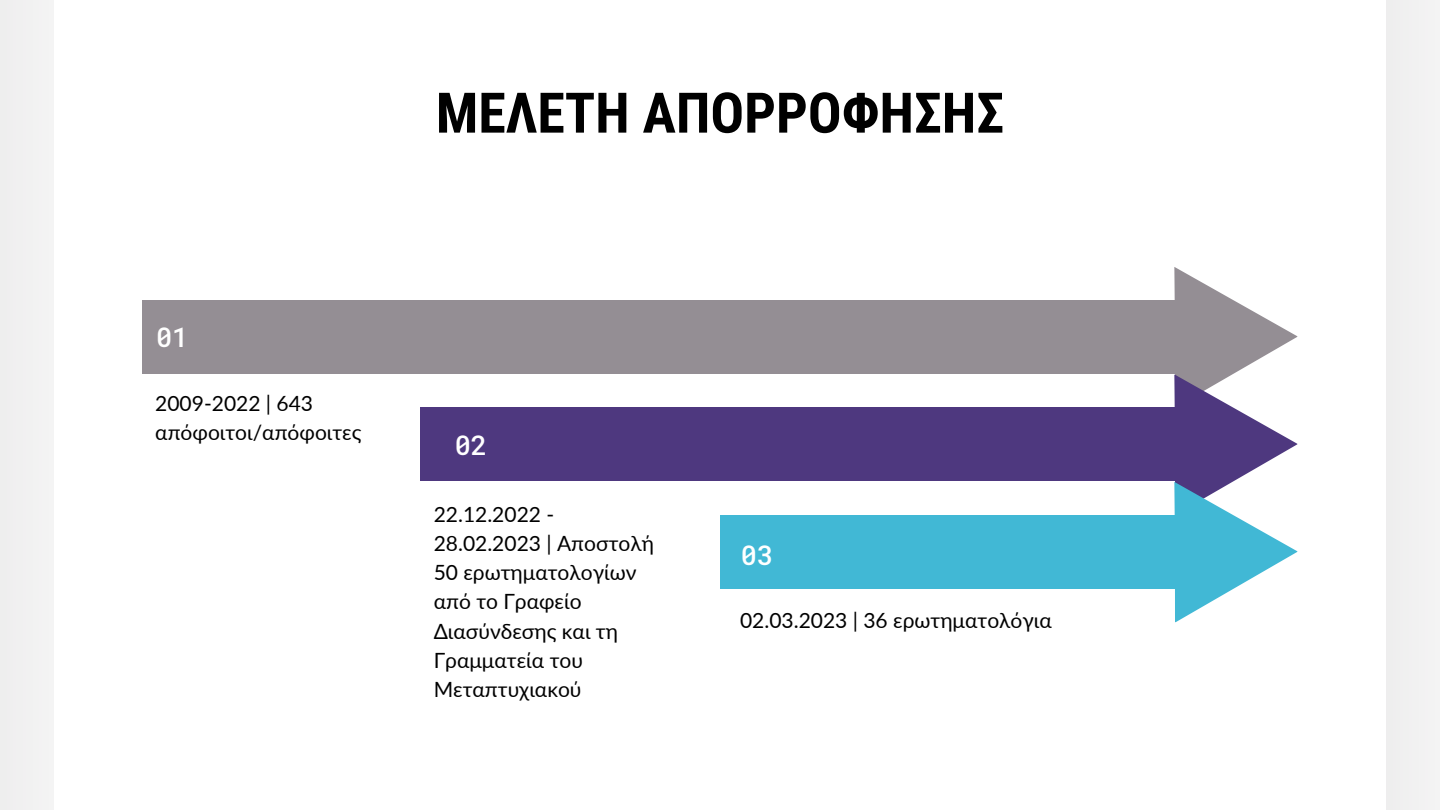
<style>
.page{position:relative;width:1440px;height:810px;background:#fff}
.page>*{position:absolute;margin:0;border:0;box-sizing:border-box;transform-origin:0 0}
.t1{font:700 56px "Roboto Condensed";color:#000}
.t2{font:500 27px "Roboto Mono";color:#fff}
.t3{font:21px/29.2px "Lato";color:#000}
</style>
<div class="page">
<div style="left:142px;top:300px;width:1067px;height:74px;background:#948e94"></div>
<div style="left:420px;top:408px;width:789px;height:73px;background:#4e387f"></div>
<div style="left:720px;top:515px;width:489px;height:74px;background:#41b8d5"></div>
<svg style="left:1174px;top:267px;width:124px;height:356px"></svg>
<div style="left:1386px;top:0;width:54px;height:810px;background:#f1f1f1"></div>
<div style="left:0;top:0;width:53px;height:810px;background:#f1f1f1"></div>
<h1 class="t1" style="left:436px;top:81px;width:570px">ΜΕΛΕΤΗ ΑΠΟΡΡΟΦΗΣΗΣ</h1>
<p class="t2" style="left:156px;top:319px;width:34px">01</p>
<p class="t3" style="left:155px;top:388px;width:208px">2009-2022 | 643 απόφοιτοι/απόφοιτες</p>
<p class="t2" style="left:455px;top:427px;width:34px">02</p>
<p class="t3" style="left:434px;top:499px;width:222px">22.12.2022 -<br>28.02.2023 | Αποστολή<br>50 ερωτηματολογίων από το Γραφείο<br>Διασύνδεσης και τη<br>Γραμματεία του<br>Μεταπτυχιακού</p>
<p class="t2" style="left:741px;top:536px;width:34px">03</p>
<p class="t3" style="left:740px;top:605px;width:313px">02.03.2023 | 36 ερωτηματολόγια</p>
</div>
